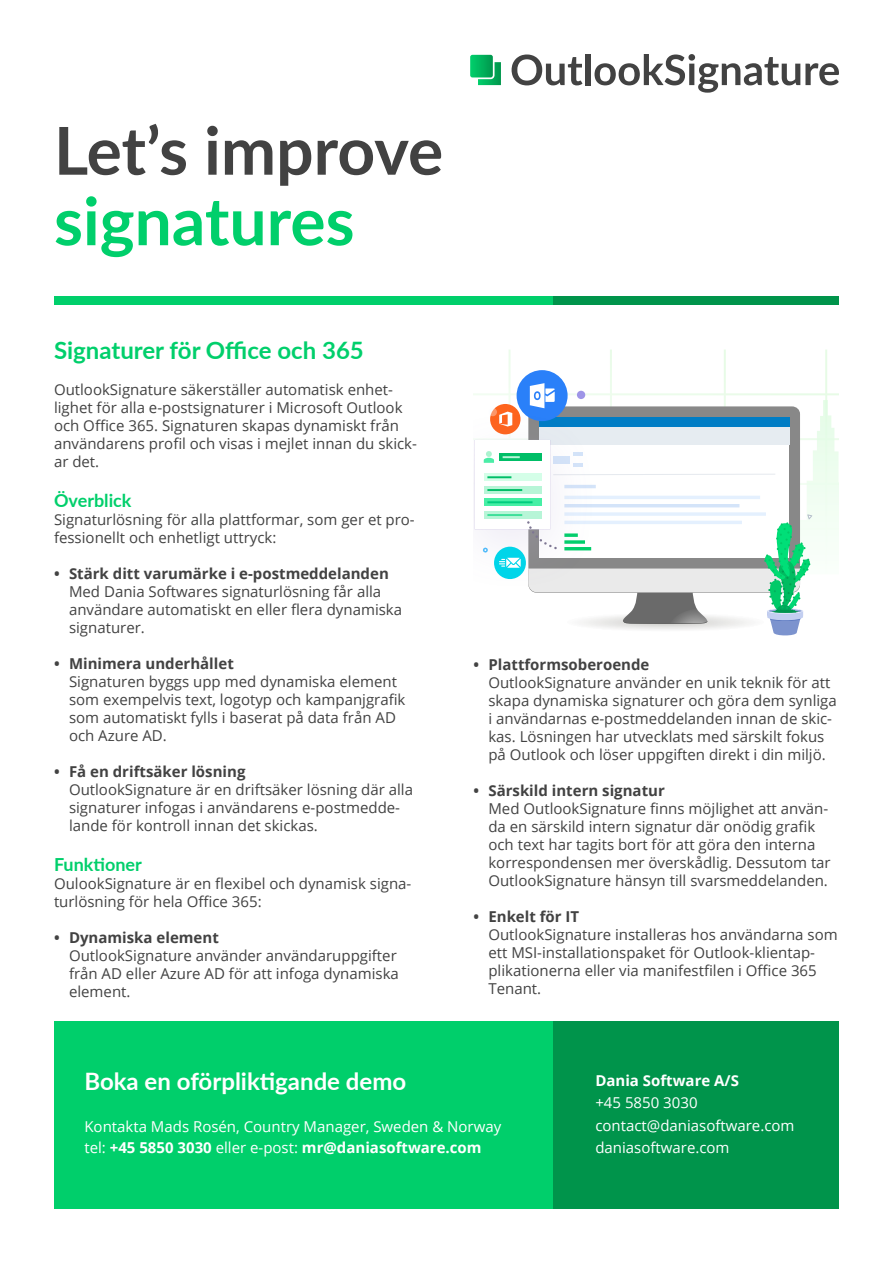
<style>
.page{position:relative;width:893px;height:1263px;background:#fff}
.page>*{position:absolute;margin:0;border:0;box-sizing:border-box;transform-origin:0 0}
.t1{font:700 66px/70.5px "Lato";color:#424242}
.t2{font:700 24px "Lato";color:#00cf6b}
.t3{font:700 24px "Lato";color:#fff}
.t4{font:700 18px "Lato";color:#00cf6b}
.Body_text{font:15px/18px "Open Sans";color:#424242}
.Body_text_-_white{font:15px/21px "Open Sans";color:#fff}
.Body_text_-_white-2{font:700 15px "Open Sans";color:#fff}
.s1{color:#00cf6b}
.s2{font-weight:700}
</style>
<div class="page">
<svg style="left:470px;top:55px;width:31px;height:30px"></svg>
<svg style="left:512px;top:55px;width:70px;height:30px"></svg>
<div style="left:585px;top:54px;width:5px;height:31px;background:#424242"></div>
<svg style="left:594px;top:54px;width:245px;height:38px"></svg>
<div style="left:552px;top:296px;width:287px;height:9px;background:#00944b"></div>
<div style="left:54px;top:296px;width:498px;height:9px;background:#00cf6b"></div>
<div style="left:517px;top:370px;width:51px;height:51px;background:#2a80f9;border-radius:50%"></div>
<svg style="left:483px;top:383px;width:356px;height:253px"></svg>
<div style="left:553px;top:1021px;width:286px;height:188px;background:#00944b"></div>
<div style="left:54px;top:1021px;width:499px;height:188px;background:#00cf6b"></div>
<h1 class="t1" style="left:54px;top:113px;width:391px">Let’s improve <span class="s1">signatures</span></h1>
<h2 class="t2" style="left:54px;top:333px;width:311px">Signaturer för Office och 365</h2>
<p class="Body_text" style="left:54px;top:381px;width:364px">OutlookSignature säkerställer automatisk enhet&shy;lighet för alla e-postsignaturer i Microsoft Outlook och Office 365. Signaturen skapas dynamiskt från användarens profil och visas i mejlet innan du skick&shy;ar det.</p>
<h3 class="t4" style="left:54px;top:487px;width:79px">Överblick</h3>
<p class="Body_text" style="left:54px;top:510px;width:362px">Signaturlösning för alla plattformar, som ger et pro&shy;fessionellt och enhetligt uttryck:</p>
<p class="Body_text" style="left:69px;top:564px;width:335px;text-indent:-15px"><span class="s2">• Stärk ditt varumärke i e-postmeddelanden </span>Med Dania Softwares signaturlösning får alla användare automatiskt en eller flera dynamiska signaturer.</p>
<p class="Body_text" style="left:69px;top:654px;width:338px;text-indent:-15px"><span class="s2">• Minimera underhållet<br></span>Signaturen byggs upp med dynamiska element som exempelvis text, logotyp och kampanjgrafik som automatiskt fylls i baserat på data från AD och Azure AD.</p>
<p class="Body_text" style="left:69px;top:762px;width:346px;text-indent:-15px"><span class="s2">• Få en driftsäker lösning<br></span>OutlookSignature är en driftsäker lösning där alla signaturer infogas i användarens e-postmedde&shy;lande för kontroll innan det skickas.</p>
<h3 class="t4" style="left:54px;top:851px;width:89px">Funktioner</h3>
<p class="Body_text" style="left:54px;top:874px;width:359px">OulookSignature är en flexibel och dynamisk signa&shy;turlösning för hela Office 365:</p>
<p class="Body_text" style="left:69px;top:928px;width:331px;text-indent:-15px"><span class="s2">• Dynamiska element<br></span>OutlookSignature använder användaruppgifter från AD eller Azure AD för att infoga dynamiska element.</p>
<p class="Body_text" style="left:488px;top:655px;width:350px;text-indent:-15px"><span class="s2">• Plattformsoberoende<br></span>OutlookSignature använder en unik teknik för att skapa dynamiska signaturer och göra dem synliga i användarnas e-postmeddelanden innan de skic&shy;kas. Lösningen har utvecklats med särskilt fokus på Outlook och löser uppgiften direkt i din miljö.</p>
<p class="Body_text" style="left:488px;top:781px;width:344px;text-indent:-15px"><span class="s2">• Särskild intern signatur<br></span>Med OutlookSignature finns möjlighet att använ&shy;da en särskild intern signatur där onödig grafik och text har tagits bort för att göra den interna korrespondensen mer överskådlig. Dessutom tar OutlookSignature hänsyn till svarsmeddelanden.</p>
<p class="Body_text" style="left:488px;top:907px;width:351px;text-indent:-15px"><span class="s2">• Enkelt för IT<br></span>OutlookSignature installeras hos användarna som ett MSI-installationspaket för Outlook-klientap&shy;plikationerna eller via manifestfilen i Office 365<br>Tenant.</p>
<h4 class="t3" style="left:84px;top:1063px;width:323px">Boka en oförpliktigande demo</h4>
<p class="Body_text_-_white" style="left:84px;top:1115px;width:418px">Kontakta Mads Rosén, Country Manager, Sweden &amp; Norway tel: <span class="s2">+45 5850 3030</span> eller e-post: <span class="s2">mr@daniasoftware.com</span></p>
<p class="Body_text_-_white-2" style="left:595px;top:1069px;width:145px">Dania Software A/S</p>
<p class="Body_text_-_white" style="left:595px;top:1092px;width:104px">+45 5850 3030</p>
<p class="Body_text_-_white" style="left:595px;top:1114px;width:201px">contact@daniasoftware.com</p>
<p class="Body_text_-_white" style="left:595px;top:1137px;width:136px">daniasoftware.com</p>
</div>
